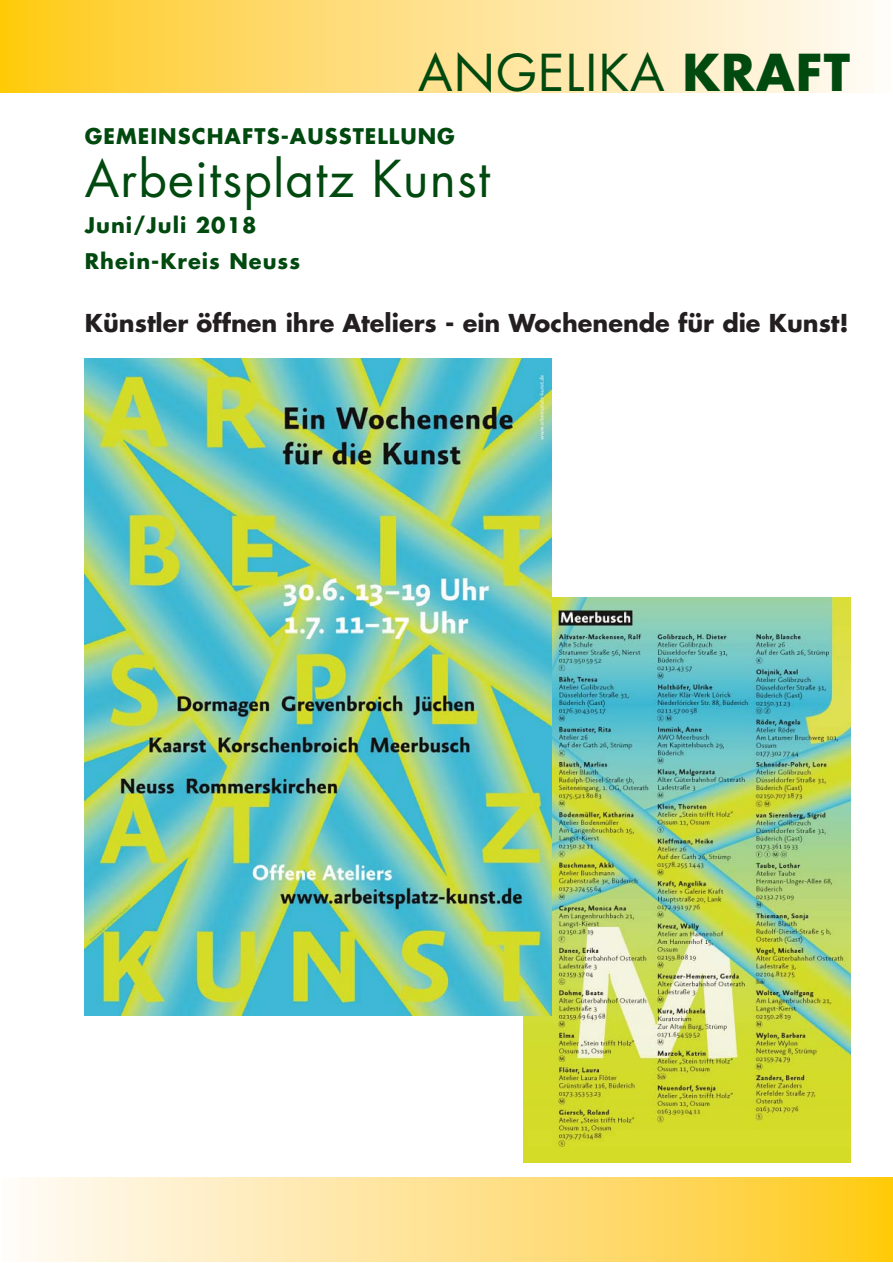
<style>
.page{position:relative;width:893px;height:1263px;background:#fff}
.page>*{position:absolute;margin:0;border:0;box-sizing:border-box;transform-origin:0 0}
.t1{font:49.5px "Futura";letter-spacing:.025em;color:#00490f}
.t2{font:700 24px "Futura";color:#231f20}
.t3{font:700 21px/36px "Futura";letter-spacing:.05em;color:#00490f}
.s1{font-weight:700}
</style>
<div class="page">
<svg style="left:0;top:0;width:874px;height:93px;background:#ffe18b"></svg>
<svg style="left:20px;top:1177px;width:872px;height:85px;background:#ffe18b"></svg>
<img style="left:524px;top:598px;width:326px;height:564px">
<img style="left:85px;top:359px;width:466px;height:656px">
<h1 class="t1" style="left:418px;top:50px;width:434px">ANGELIKA <span class="s1">KRAFT</span></h1>
<p class="t3" style="left:85px;top:120px;width:372px">GEMEINSCHAFTS-AUSSTELLUNG</p>
<h1 class="t1" style="left:85px;top:156px;width:407px">Arbeitsplatz Kunst</h1>
<p class="t3" style="left:85px;top:209px;width:217px">Juni/Juli 2018<br>Rhein-Kreis Neuss</p>
<p class="t2" style="left:85px;top:313px;width:765px">Künstler öffnen ihre Ateliers - ein Wochenende für die Kunst!</p>
</div>
